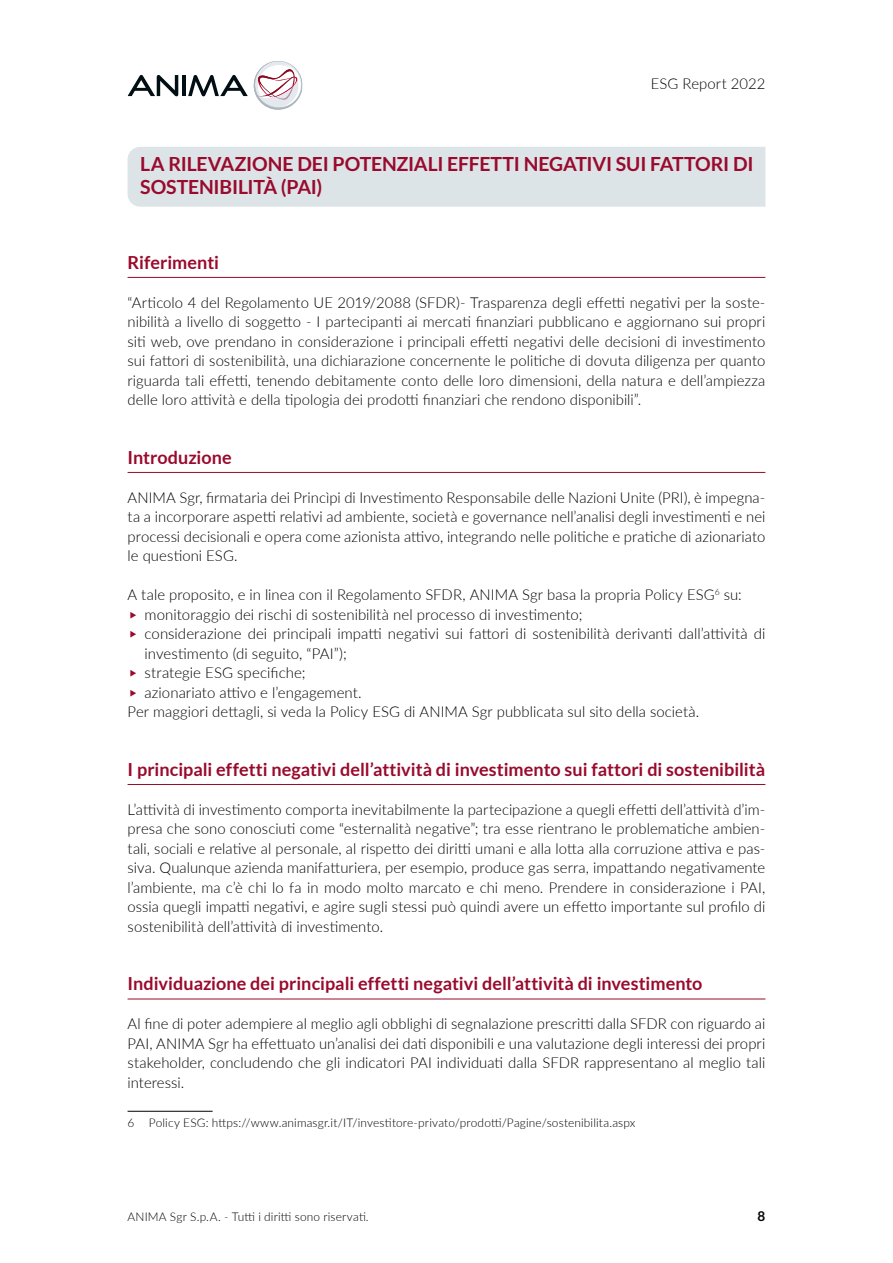
<style>
.page{position:relative;width:893px;height:1263px;background:#fff}
.page>*{position:absolute;margin:0;border:0;box-sizing:border-box;transform-origin:0 0}
.t1{font:700 19.5px/23.4px "Lato";letter-spacing:-.01em;color:#990a2c}
.t2{font:700 18px "Lato";color:#990a2c}
.t3{font:300 15px/19.5px "Lato";letter-spacing:.005em;color:#000;text-align:justify}
.t4{font:700 13.5px "Lato";color:#000}
.t5{font:300 12px "Lato";letter-spacing:.015em;color:#000}
.s1{font-family:"Arrrows";font-weight:400;font-size:13.5px;color:#990a2c}
</style>
<div class="page">
<svg style="left:128px;top:61px;width:174px;height:49px"></svg>
<div style="left:128px;top:147px;width:637px;height:60px;background:#dde4e8"></div>
<hr style="left:128px;top:277px;width:637px;height:1px;background:#990a2c">
<hr style="left:128px;top:472px;width:637px;height:1px;background:#990a2c">
<hr style="left:128px;top:784px;width:637px;height:1px;background:#990a2c">
<hr style="left:128px;top:999px;width:637px;height:1px;background:#990a2c">
<hr style="left:128px;top:1111px;width:85px;height:1px;background:#000">
<p class="t3" style="left:651px;top:74px;width:116px">ESG Report 2022</p>
<h1 class="t1" style="left:140px;top:152px;width:615px">LA RILEVAZIONE DEI POTENZIALI EFFETTI NEGATIVI SUI FATTORI DI<br>SOSTENIBILITÀ (PAI)</h1>
<p class="t2" style="left:128px;top:252px;width:93px">Riferimenti</p>
<p class="t3" style="left:128px;top:292px;width:639px">“Articolo 4 del Regolamento UE 2019/2088 (SFDR)- Trasparenza degli effetti negativi per la soste&shy;nibilità a livello di soggetto - I partecipanti ai mercati finanziari pubblicano e aggiornano sui propri siti web, ove prendano in considerazione i principali effetti negativi delle decisioni di investimento sui fattori di sostenibilità, una dichiarazione concernente le politiche di dovuta diligenza per quanto riguarda tali effetti, tenendo debitamente conto delle loro dimensioni, della natura e dell’ampiezza delle loro attività e della tipologia dei prodotti finanziari che rendono disponibili”.</p>
<p class="t2" style="left:128px;top:447px;width:106px">Introduzione</p>
<p class="t3" style="left:128px;top:487px;width:639px">ANIMA Sgr, firmataria dei Princìpi di Investimento Responsabile delle Nazioni Unite (PRI), è impegna&shy;ta a incorporare aspetti relativi ad ambiente, società e governance nell’analisi degli investimenti e nei processi decisionali e opera come azionista attivo, integrando nelle politiche e pratiche di azionariato le questioni ESG.</p>
<p class="t3" style="left:128px;top:584px;width:616px">A tale proposito, e in linea con il Regolamento SFDR, ANIMA Sgr basa la propria Policy ESG<sup>6</sup> su:</p>
<p class="t3" style="left:128px;top:604px;width:456px"><span class="s1">w</span> monitoraggio dei rischi di sostenibilità nel processo di investimento;</p>
<p class="t3" style="left:128px;top:623px;width:639px"><span class="s1">w</span> considerazione dei principali impatti negativi sui fattori di sostenibilità derivanti dall’attività di</p>
<p class="t3" style="left:145px;top:643px;width:204px">investimento (di seguito, “PAI”);</p>
<p class="t3" style="left:128px;top:662px;width:180px"><span class="s1">w</span> strategie ESG specifiche;</p>
<p class="t3" style="left:128px;top:682px;width:236px"><span class="s1">w</span> azionariato attivo e l’engagement.</p>
<p class="t3" style="left:128px;top:701px;width:573px">Per maggiori dettagli, si veda la Policy ESG di ANIMA Sgr pubblicata sul sito della società.</p>
<p class="t2" style="left:128px;top:759px;width:639px">I principali effetti negativi dell’attività di investimento sui fattori di sostenibilità</p>
<p class="t3" style="left:128px;top:799px;width:639px">L’attività di investimento comporta inevitabilmente la partecipazione a quegli effetti dell’attività d’im&shy;presa che sono conosciuti come “esternalità negative”; tra esse rientrano le problematiche ambien&shy;tali, sociali e relative al personale, al rispetto dei diritti umani e alla lotta alla corruzione attiva e pas&shy;siva. Qualunque azienda manifatturiera, per esempio, produce gas serra, impattando negativamente l’ambiente, ma c’è chi lo fa in modo molto marcato e chi meno. Prendere in considerazione i PAI, ossia quegli impatti negativi, e agire sugli stessi può quindi avere un effetto importante sul profilo di sostenibilità dell’attività di investimento.</p>
<p class="t2" style="left:128px;top:973px;width:576px">Individuazione dei principali effetti negativi dell’attività di investimento</p>
<p class="t3" style="left:128px;top:1013px;width:639px">Al fine di poter adempiere al meglio agli obblighi di segnalazione prescritti dalla SFDR con riguardo ai PAI, ANIMA Sgr ha effettuato un’analisi dei dati disponibili e una valutazione degli interessi dei propri stakeholder, concludendo che gli indicatori PAI individuati dalla SFDR rappresentano al meglio tali interessi.</p>
<p class="t5" style="left:128px;top:1114px;width:509px">6 Policy ESG: https://www.animasgr.it/IT/investitore-privato/prodotti/Pagine/sostenibilita.aspx</p>
<p class="t5" style="left:128px;top:1208px;width:243px">ANIMA Sgr S.p.A. - Tutti i diritti sono riservati.</p>
<p class="t4" style="left:758px;top:1208px;width:9px">8</p>
</div>
